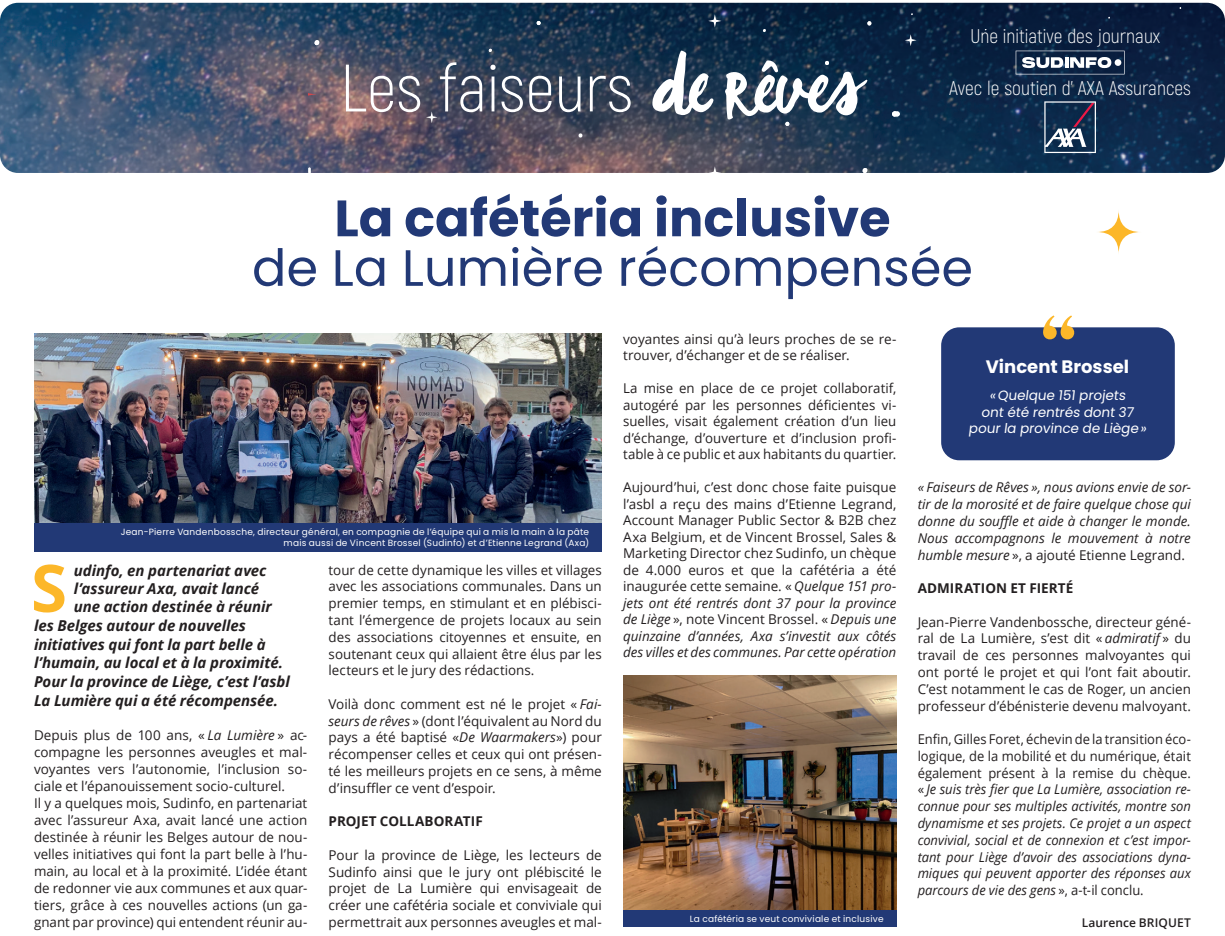
<style>
.page{position:relative;width:1225px;height:936px;background:#fff}
.page>*{position:absolute;margin:0;border:0;box-sizing:border-box;transform-origin:0 0}
.t1{font:700 82.65px "Butler";color:#fcb729}
.t2{font:700 65.4px "Open Sans";color:#fcb729}
.t3{font:51px "Poppins";color:#223976}
.t4{font:700 51px "Poppins";color:#223976}
.t5{font:300 19.8px "Akrobat";color:#fff}
.t6{font:700 18px "Poppins";color:#fff}
.t7{font:italic 700 15px "Open Sans";letter-spacing:-.005em;color:#231f20}
.t8{font:13.5px/16.8px "Open Sans";color:#231f20;text-align:justify}
.t9{font:italic 13.5px/16.8px "Open Sans";color:#231f20;text-align:justify;scale:.96 1}
.t10{font:italic 13.5px/16.8px "Open Sans";color:#231f20;text-align:justify}
.t11{font:13.5px/16.5px "Poppins";color:#fff;text-align:center}
.t12{font:700 13.5px "Open Sans";letter-spacing:.005em;color:#231f20}
.t13{font:600 12px "Open Sans";letter-spacing:.005em;color:#231f20}
.t14{font:9px/10.8px "Poppins";letter-spacing:.025em;color:#fff;text-align:right}
.s1{font-style:italic}
.s2{font-style:normal}
</style>
<div class="page">
<img style="left:0;top:3px;width:1225px;height:170px">
<svg style="left:708px;top:166px;width:13px;height:7px"></svg>
<svg style="left:708px;top:14px;width:13px;height:14px"></svg>
<svg style="left:904px;top:34px;width:12px;height:12px"></svg>
<svg style="left:762px;top:29px;width:4px;height:3px"></svg>
<svg style="left:488px;top:49px;width:4px;height:3px"></svg>
<div style="left:892px;top:111px;width:8px;height:5px;background:#fff;border-radius:2px"></div>
<svg style="left:891px;top:111px;width:7px;height:5px"></svg>
<svg style="left:861px;top:168px;width:7px;height:5px"></svg>
<svg style="left:313px;top:40px;width:7px;height:5px"></svg>
<svg style="left:308px;top:167px;width:3px;height:6px"></svg>
<svg style="left:866px;top:21px;width:6px;height:4px"></svg>
<svg style="left:578px;top:133px;width:5px;height:4px"></svg>
<svg style="left:536px;top:21px;width:5px;height:4px"></svg>
<svg style="left:346px;top:65px;width:47px;height:47px"></svg>
<svg style="left:399px;top:76px;width:21px;height:36px"></svg>
<svg style="left:426px;top:62px;width:56px;height:61px;background:#5a6072"></svg>
<svg style="left:490px;top:65px;width:5px;height:46px"></svg>
<svg style="left:501px;top:76px;width:22px;height:36px"></svg>
<svg style="left:529px;top:76px;width:22px;height:36px"></svg>
<svg style="left:559px;top:76px;width:21px;height:36px"></svg>
<svg style="left:590px;top:76px;width:40px;height:36px"></svg>
<svg style="left:652px;top:51px;width:61px;height:64px"></svg>
<svg style="left:725px;top:60px;width:142px;height:66px"></svg>
<svg style="left:308px;top:68px;width:8px;height:52px"></svg>
<svg style="left:1044px;top:101px;width:52px;height:52px;background:#475973"></svg>
<svg style="left:1015px;top:51px;width:109px;height:23px"></svg>
<svg style="left:1096px;top:209px;width:45px;height:45px"></svg>
<img style="left:623px;top:675px;width:273px;height:235px">
<img style="left:34px;top:333px;width:568px;height:190px">
<div style="left:941px;top:327px;width:233px;height:133px;background:#223976;border-radius:18px"></div>
<div style="left:34px;top:523px;width:568px;height:28px;background:#223976"></div>
<div style="left:623px;top:910px;width:273px;height:16px;background:#223976"></div>
<h3 class="t5" style="left:970px;top:24px;width:191px">Une initiative des journaux</h3>
<h3 class="t5" style="left:949px;top:76px;width:243px">Avec le soutien d’ AXA Assurances</h3>
<h3 class="t4" style="left:334px;top:189px;width:558px">La cafétéria inclusive</h3>
<h3 class="t3" style="left:252px;top:238px;width:722px">de La Lumière récompensée</h3>
<p class="t14" style="left:121px;top:526px;width:470px">Jean-Pierre Vandenbossche, directeur général, en compagnie de l’équipe qui a mis la main à la pâte mais aussi de Vincent Brossel (Sudinfo) et d’Etienne Legrand (Axa)</p>
<h2 class="t2" style="left:31px;top:542px;width:38px">S</h2>
<p class="t7" style="left:74px;top:559px;width:194px">udinfo, en partenariat avec</p>
<p class="t7" style="left:74px;top:577px;width:187px">l’assureur Axa, avait lancé</p>
<p class="t7" style="left:74px;top:595px;width:199px">une action destinée à réunir</p>
<p class="t7" style="left:34px;top:614px;width:213px">les Belges autour de nouvelles</p>
<p class="t7" style="left:34px;top:633px;width:233px">initiatives qui font la part belle à</p>
<p class="t7" style="left:34px;top:652px;width:250px">l’humain, au local et à la proximité.</p>
<p class="t7" style="left:34px;top:671px;width:257px">Pour la province de Liège, c’est l’asbl</p>
<p class="t7" style="left:34px;top:689px;width:246px">La Lumière qui a été récompensée.</p>
<p class="t8" style="left:34px;top:726px;width:275px;text-align:left">Depuis plus de 100 ans, « <span class="s1">La Lumière</span> » ac&shy;compagne les personnes aveugles et mal&shy;voyantes vers l’autonomie, l’inclusion so&shy;ciale et l’épanouissement socio-culturel.<br>Il y a quelques mois, Sudinfo, en partenariat avec l’assureur Axa, avait lancé une action destinée à réunir les Belges autour de nou&shy;velles initiatives qui font la part belle à l’hu&shy;main, au local et à la proximité. L’idée étant de redonner vie aux communes et aux quar&shy;tiers, grâce à ces nouvelles actions (un ga&shy;gnant par province) qui entendent réunir au-</p>
<p class="t8" style="left:328px;top:561px;width:275px">tour de cette dynamique les villes et villages avec les associations communales. Dans un premier temps, en stimulant et en plébisci&shy;tant l’émergence de projets locaux au sein des associations citoyennes et ensuite, en soutenant ceux qui allaient être élus par les lecteurs et le jury des rédactions.</p>
<p class="t8" style="left:328px;top:695px;width:275px">Voilà donc comment est né le projet « <span class="s1">Fai&shy;seurs de rêves</span> » (dont l’équivalent au Nord du pays a été baptisé «<span class="s1">De Waarmakers</span>») pour récompenser celles et ceux qui ont présen&shy;té les meilleurs projets en ce sens, à même d’insuffler ce vent d’espoir.</p>
<p class="t12" style="left:328px;top:811px;width:156px">PROJET COLLABORATIF</p>
<p class="t8" style="left:328px;top:846px;width:275px">Pour la province de Liège, les lecteurs de Sudinfo ainsi que le jury ont plébiscité le projet de La Lumière qui envisageait de créer une cafétéria sociale et conviviale qui permettrait aux personnes aveugles et mal-</p>
<h1 class="t1" style="left:1038px;top:294px;width:41px">‘‘</h1>
<p class="t8" style="left:623px;top:330px;width:275px">voyantes ainsi qu’à leurs proches de se re&shy;trouver, d’échanger et de se réaliser.</p>
<p class="t8" style="left:623px;top:380px;width:275px">La mise en place de ce projet collaboratif, autogéré par les personnes déficientes vi&shy;suelles, visait également création d’un lieu d’échange, d’ouverture et d’inclusion profi&shy;table à ce public et aux habitants du quartier.</p>
<p class="t8" style="left:623px;top:479px;width:275px">Aujourd’hui, c’est donc chose faite puisque l’asbl a reçu des mains d’Etienne Legrand, Account Manager Public Sector &amp; B2B chez Axa Belgium, et de Vincent Brossel, Sales &amp; Marketing Director chez Sudinfo, un chèque de 4.000 euros et que la cafétéria a été inaugurée cette semaine. « <span class="s1">Quelque 151 pro&shy;jets ont été rentrés dont 37 pour la province de Liège</span> », note Vincent Brossel. « <span class="s1">Depuis une quinzaine d’années, Axa s’investit aux côtés des villes et des communes. Par cette opération</span></p>
<p class="t10" style="left:917px;top:478px;width:275px">« Faiseurs de Rêves », nous avions envie de sor&shy;tir de la morosité et de faire quelque chose qui donne du souffle et aide à changer le monde.<br>Nous accompagnons le mouvement à notre humble mesure <span class="s2">», a ajouté Etienne Legrand.</span></p>
<h3 class="t6" style="left:985px;top:356px;width:145px">Vincent Brossel</h3>
<p class="t11" style="left:968px;top:387px;width:182px">«Quelque 151 projets<br>ont été rentrés dont 37 pour la province de Liège»</p>
<p class="t12" style="left:917px;top:578px;width:157px">ADMIRATION ET FIERTÉ</p>
<p class="t8" style="left:917px;top:613px;width:275px">Jean-Pierre Vandenbossche, directeur géné&shy;ral de La Lumière, s’est dit « <span class="s1">admiratif</span> » du travail de ces personnes malvoyantes qui ont porté le projet et qui l’ont fait aboutir.<br>C’est notamment le cas de Roger, un ancien professeur d’ébénisterie devenu malvoyant.</p>
<p class="t9" style="left:917px;top:730px;width:286px"><span class="s2">Enfin, Gilles Foret, échevin de la transition éco&shy;logique, de la mobilité et du numérique, était également présent à la remise du chèque. «</span> Je suis très fier que La Lumière, association re&shy;connue pour ses multiples activités, montre son dynamisme et ses projets. Ce projet a un aspect convivial, social et de connexion et c’est impor&shy;tant pour Liège d’avoir des associations dyna&shy;miques qui peuvent apporter des réponses aux parcours de vie des gens <span class="s2">», a-t-il conclu.</span></p>
<p class="t13" style="left:1081px;top:914px;width:111px">Laurence BRIQUET</p>
<p class="t14" style="left:690px;top:913px;width:195px">La cafétéria se veut conviviale et inclusive</p>
</div>
